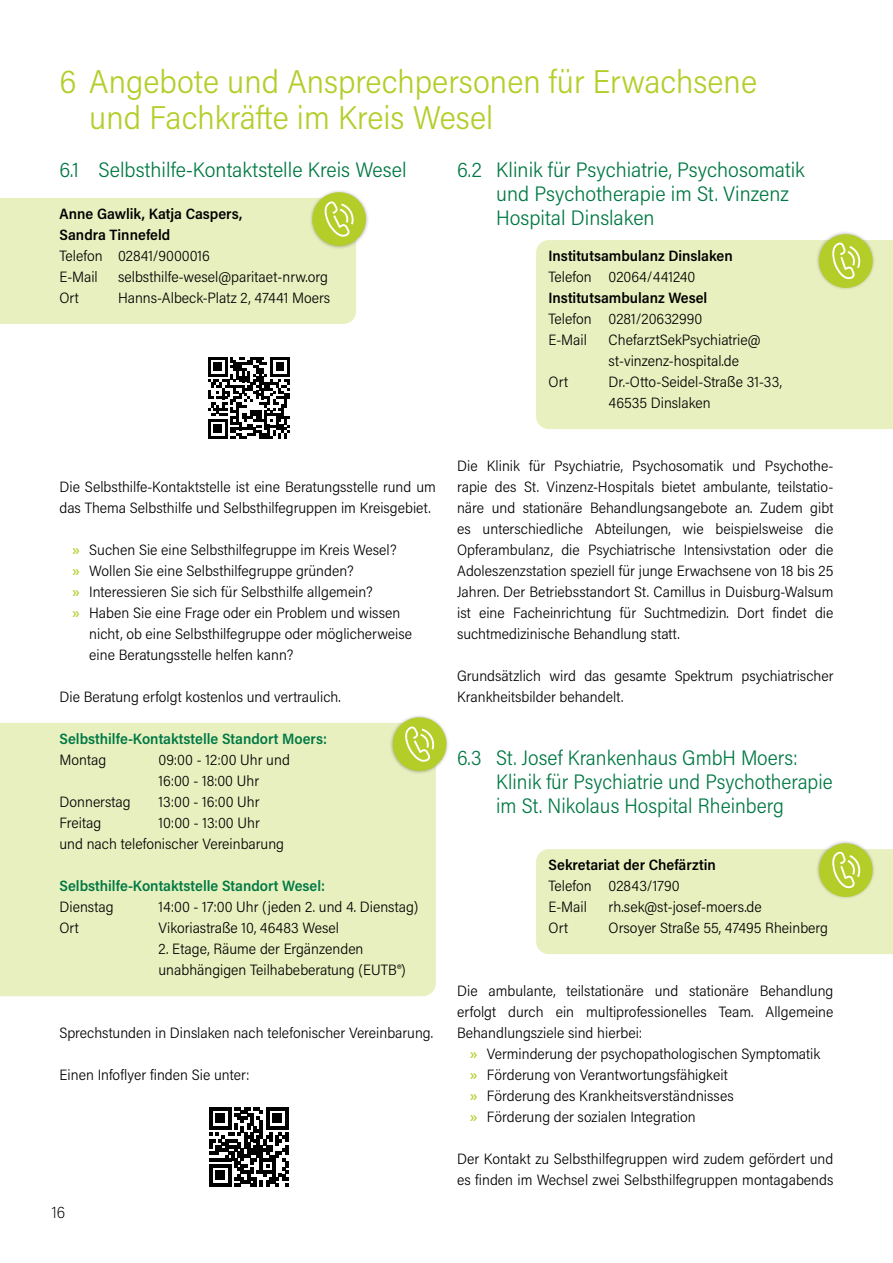
<style>
.page{position:relative;width:893px;height:1263px;background:#fff}
.page>*{position:absolute;margin:0;border:0;box-sizing:border-box;transform-origin:0 0}
.t1{font:300 33px/36px "Acumin Pro Semi Cond";color:#b4cd29}
.t2{font:300 21px/24px "Acumin Pro Semi Cond";color:#007844}
.t3{font:200 16.5px "Acumin Pro Semi Cond";color:#000}
.Grundtext{font:300 15px/21px "Acumin Pro Semi Cond";color:#000}
.Kontakt{font:300 15px "Acumin Pro Semi Cond";color:#000}
.Kontakt_rechte_Spalte{font:300 15px "Acumin Pro Semi Cond";color:#000}
.Hervorhebung{font:600 15px "Acumin Pro Semi Cond";color:#007844}
.Kontakt_rechte_Spalte-2{font:600 15px "Acumin Pro Semi Cond";color:#000}
.Kontakt-2{font:600 15px "Acumin Pro Semi Cond";color:#000}
.s1{font-weight:600;color:#b4cd29}
</style>
<div class="page">
<div style="left:536px;top:240px;width:357px;height:189px;background:#e8f0bf"></div>
<div style="left:0;top:723px;width:436px;height:273px;background:#e8f0bf"></div>
<svg style="left:209px;top:1107px;width:79px;height:79px"></svg>
<svg style="left:208px;top:357px;width:82px;height:82px"></svg>
<div style="left:390px;top:714px;width:60px;height:60px;background:#000;opacity:.3"></div>
<svg style="left:391px;top:716px;width:57px;height:56px"></svg>
<svg style="left:536px;top:841px;width:357px;height:113px"></svg>
<svg style="left:812px;top:232px;width:67px;height:63px"></svg>
<svg style="left:0;top:191px;width:368px;height:133px"></svg>
<p class="t1" style="left:89px;top:62px;width:669px;text-indent:-30px">6 Angebote und Ansprechpersonen für Erwachsene und Fachkräfte im Kreis Wesel</p>
<p class="t2" style="left:60px;top:157px;width:349px">6.1 Selbsthilfe-Kontaktstelle Kreis Wesel</p>
<p class="Kontakt-2" style="left:60px;top:203px;width:184px">Anne Gawlik, Katja Caspers,</p>
<p class="Kontakt-2" style="left:60px;top:224px;width:112px">Sandra Tinnefeld</p>
<p class="Kontakt" style="left:60px;top:245px;width:152px">Telefon 02841/9000016</p>
<p class="Kontakt" style="left:60px;top:266px;width:40px">E-Mail</p>
<p class="Kontakt" style="left:118px;top:266px;width:211px">selbsthilfe-wesel@paritaet-nrw.org</p>
<p class="Kontakt" style="left:60px;top:287px;width:21px">Ort</p>
<p class="Kontakt" style="left:118px;top:287px;width:214px">Hanns-Albeck-Platz 2, 47441 Moers</p>
<p class="Grundtext" style="left:60px;top:476px;width:378px">Die Selbsthilfe-Kontaktstelle ist eine Beratungsstelle rund um das Thema Selbsthilfe und Selbsthilfegruppen im Kreisgebiet.</p>
<p class="Grundtext" style="left:72px;top:539px;width:326px"><span class="s1">»</span> Suchen Sie eine Selbsthilfegruppe im Kreis Wesel?</p>
<p class="Grundtext" style="left:72px;top:560px;width:283px"><span class="s1">»</span> Wollen Sie eine Selbsthilfegruppe gründen?</p>
<p class="Grundtext" style="left:72px;top:581px;width:302px"><span class="s1">»</span> Interessieren Sie sich für Selbsthilfe allgemein?</p>
<p class="Grundtext" style="left:89px;top:602px;width:324px;text-indent:-17px"><span class="s1">»</span> Haben Sie eine Frage oder ein Problem und wissen nicht, ob eine Selbsthilfegruppe oder möglicherweise eine Beratungsstelle helfen kann?</p>
<p class="Grundtext" style="left:60px;top:686px;width:283px">Die Beratung erfolgt kostenlos und vertraulich.</p>
<p class="Hervorhebung" style="left:60px;top:728px;width:269px">Selbsthilfe-Kontaktstelle Standort Moers:</p>
<p class="Kontakt" style="left:60px;top:749px;width:48px">Montag</p>
<p class="Kontakt" style="left:159px;top:749px;width:133px">09:00 - 12:00 Uhr und</p>
<p class="Kontakt" style="left:159px;top:770px;width:102px">16:00 - 18:00 Uhr</p>
<p class="Kontakt" style="left:60px;top:791px;width:73px">Donnerstag</p>
<p class="Kontakt" style="left:159px;top:791px;width:102px">13:00 - 16:00 Uhr</p>
<p class="Kontakt" style="left:60px;top:812px;width:43px">Freitag</p>
<p class="Kontakt" style="left:159px;top:812px;width:103px">10:00 - 13:00 Uhr</p>
<p class="Kontakt" style="left:60px;top:833px;width:226px">und nach telefonischer Vereinbarung</p>
<p class="Hervorhebung" style="left:60px;top:875px;width:267px">Selbsthilfe-Kontaktstelle Standort Wesel:</p>
<p class="Kontakt" style="left:60px;top:896px;width:55px">Dienstag</p>
<p class="Kontakt" style="left:159px;top:896px;width:261px">14:00 - 17:00 Uhr (jeden 2. und 4. Dienstag)</p>
<p class="Kontakt" style="left:60px;top:917px;width:21px">Ort</p>
<p class="Kontakt" style="left:159px;top:917px;width:182px">Vikoriastraße 10, 46483 Wesel</p>
<p class="Kontakt" style="left:159px;top:938px;width:206px">2. Etage, Räume der Ergänzenden</p>
<p class="Kontakt" style="left:159px;top:959px;width:249px">unabhängigen Teilhabeberatung (EUTB®)</p>
<p class="Grundtext" style="left:60px;top:1022px;width:375px">Sprechstunden in Dinslaken nach telefonischer Vereinbarung.</p>
<p class="Grundtext" style="left:60px;top:1064px;width:192px">Einen Infoflyer finden Sie unter:</p>
<p class="t3" style="left:52px;top:1201px;width:15px">16</p>
<p class="t2" style="left:496px;top:157px;width:310px;text-indent:-39px">6.2 Klinik für Psychiatrie, Psychosomatik und Psychotherapie im St. Vinzenz<br>Hospital Dinslaken</p>
<p class="Kontakt_rechte_Spalte-2" style="left:549px;top:245px;width:186px">Institutsambulanz Dinslaken</p>
<p class="Kontakt_rechte_Spalte" style="left:549px;top:266px;width:148px">Telefon 02064/441240</p>
<p class="Kontakt_rechte_Spalte-2" style="left:549px;top:287px;width:160px">Institutsambulanz Wesel</p>
<p class="Kontakt_rechte_Spalte" style="left:549px;top:308px;width:155px">Telefon 0281/20632990</p>
<p class="Kontakt_rechte_Spalte" style="left:549px;top:329px;width:40px">E-Mail</p>
<p class="Kontakt_rechte_Spalte" style="left:609px;top:329px;width:153px">ChefarztSekPsychiatrie@</p>
<p class="Kontakt_rechte_Spalte" style="left:609px;top:350px;width:132px">st-vinzenz-hospital.de</p>
<p class="Kontakt_rechte_Spalte" style="left:549px;top:371px;width:21px">Ort</p>
<p class="Kontakt_rechte_Spalte" style="left:609px;top:371px;width:175px">Dr.-Otto-Seidel-Straße 31-33,</p>
<p class="Kontakt_rechte_Spalte" style="left:609px;top:392px;width:104px">46535 Dinslaken</p>
<p class="Grundtext" style="left:457px;top:455px;width:378px;text-align:justify">Die Klinik für Psychiatrie, Psychosomatik und Psychothe&shy;rapie des St. Vinzenz-Hospitals bietet ambulante, teilstatio&shy;näre und stationäre Behandlungsangebote an. Zudem gibt es unterschiedliche Abteilungen, wie beispielsweise die Opferambulanz, die Psychiatrische Intensivstation oder die Adoleszenzstation speziell für junge Erwachsene von 18 bis 25<br>Jahren. Der Betriebsstandort St. Camillus in Duisburg-Walsum ist eine Facheinrichtung für Suchtmedizin. Dort findet die suchtmedizinische Behandlung statt.</p>
<p class="Grundtext" style="left:457px;top:665px;width:378px">Grundsätzlich wird das gesamte Spektrum psychiatrischer<br>Krankheitsbilder behandelt.</p>
<p class="t2" style="left:496px;top:745px;width:338px;text-indent:-39px">6.3 St. Josef Krankenhaus GmbH Moers:<br>Klinik für Psychiatrie und Psychotherapie im St. Nikolaus Hospital Rheinberg</p>
<p class="Kontakt_rechte_Spalte-2" style="left:549px;top:854px;width:169px">Sekretariat der Chefärztin</p>
<p class="Kontakt_rechte_Spalte" style="left:549px;top:875px;width:133px">Telefon 02843/1790</p>
<p class="Kontakt_rechte_Spalte" style="left:549px;top:896px;width:40px">E-Mail</p>
<p class="Kontakt_rechte_Spalte" style="left:609px;top:896px;width:155px">rh.sek@st-josef-moers.de</p>
<p class="Kontakt_rechte_Spalte" style="left:549px;top:917px;width:21px">Ort</p>
<p class="Kontakt_rechte_Spalte" style="left:609px;top:917px;width:221px">Orsoyer Straße 55, 47495 Rheinberg</p>
<p class="Grundtext" style="left:457px;top:980px;width:378px;text-align:justify">Die ambulante, teilstationäre und stationäre Behandlung erfolgt durch ein multiprofessionelles Team. Allgemeine Behandlungsziele sind hierbei:</p>
<p class="Grundtext" style="left:470px;top:1043px;width:352px"><span class="s1">»</span> Verminderung der psychopathologischen Symptomatik</p>
<p class="Grundtext" style="left:470px;top:1064px;width:259px"><span class="s1">»</span> Förderung von Verantwortungsfähigkeit</p>
<p class="Grundtext" style="left:470px;top:1085px;width:265px"><span class="s1">»</span> Förderung des Krankheitsverständnisses</p>
<p class="Grundtext" style="left:470px;top:1106px;width:227px"><span class="s1">»</span> Förderung der sozialen Integration</p>
<p class="Grundtext" style="left:457px;top:1148px;width:378px">Der Kontakt zu Selbsthilfegruppen wird zudem gefördert und es finden im Wechsel zwei Selbsthilfegruppen montagabends</p>
</div>
